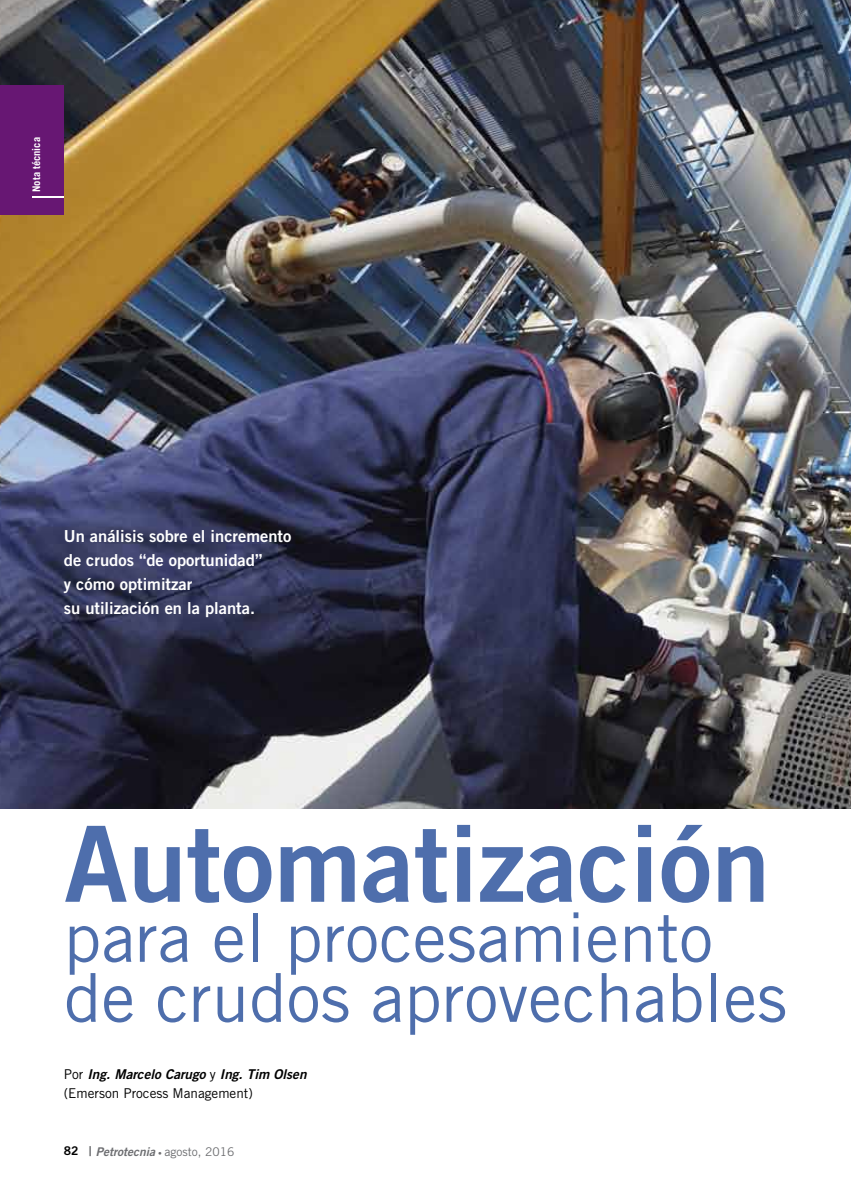
<style>
.page{position:relative;width:851px;height:1191px;background:#fff}
.page>*{position:absolute;margin:0;border:0;box-sizing:border-box;transform-origin:0 0}
.t1{font:105px "Trade Gothic Bold Two";color:#4e6eac}
.t2{font:67.5px/60px "Trade Gothic";color:#4e6eac}
.t3{font:16.5px/24px "Trade Gothic Bold Two";color:#fff}
.t4{font:italic 13.5px "Trade Gothic Bold Two";color:#000}
.t5{font:13.5px "Trade Gothic";color:#000}
.t6{font:italic 12px "Trade Gothic Bold Two";color:#6d6e71}
.t7{font:700 10.5px "Trade Gothic";color:#fff}
.s1{font-family:"Trade Gothic";font-style:normal}
.s2{font-style:normal;color:#000}
.s3{font-style:normal;font-size:13.5px}
.s4{font-style:normal;font-size:7.5px}
</style>
<div class="page">
<img style="left:0;top:0;width:850px;height:808px">
<div style="left:0;top:85px;width:64px;height:129px;background:#671773"></div>
<hr style="left:32px;top:197px;width:32px;height:1px;background:#fff">
<p class="t7" style="left:30px;top:192px;width:56px;rotate:-90deg">Nota técnica</p>
<p class="t3" style="left:64px;top:523px;width:229px">Un análisis sobre el incremento de crudos “de oportunidad”<br>y cómo optimitzar<br>su utilización en la planta.</p>
<h1 class="t1" style="left:64px;top:799px;width:707px">Automatización</h1>
<h2 class="t2" style="left:64px;top:907px;width:724px">para el procesamiento de crudos aprovechables</h2>
<p class="t4" style="left:64px;top:1065px;width:244px"><span class="s1">Por</span> Ing. Marcelo Carugo <span class="s1">y</span> Ing. Tim Olsen</p>
<p class="t5" style="left:64px;top:1085px;width:190px">(Emerson Process Management)</p>
<p class="t6" style="left:64px;top:1143px;width:172px"><span class="s2">82</span> <span class="s3">|</span> Petrotecnia <span class="s4">•</span> <span class="s1">agosto, 2016</span></p>
</div>
